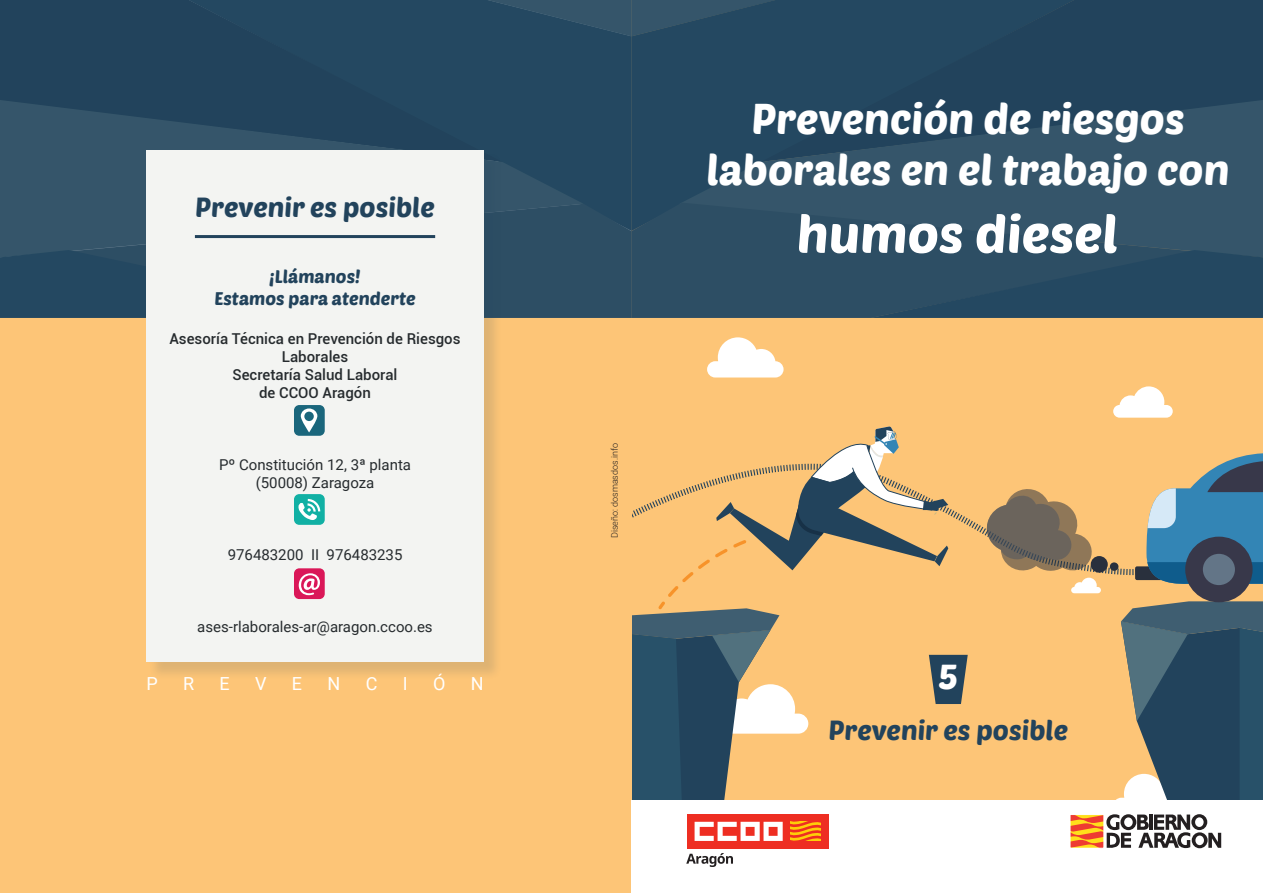
<style>
.page{position:relative;width:1263px;height:893px;background:#fff}
.page>*{position:absolute;margin:0;border:0;box-sizing:border-box;transform-origin:0 0}
.t1{font:52.5px "Poetsen One";color:#fff}
.t2{font:42px "Poetsen One";color:#fff}
.t3{font:34.5px "Poetsen One";color:#fff}
.t4{font:27px "Poetsen One";color:#22435c}
.t5{font:18px "Poetsen One";color:#22435c}
.t6{font:18px "Roboto";color:#fff}
.t7{font:15px "Roboto";color:#262b2e}
.t8{font:500 15px/18px "Roboto";color:#262b2e;text-align:center}
.t9{font:300 9px "Roboto";color:#231f20}
</style>
<div class="page">
<div style="left:631px;top:0;width:632px;height:893px;background:#fdc577"></div>
<svg style="left:1113px;top:386px;width:60px;height:32px"></svg>
<svg style="left:1071px;top:578px;width:30px;height:15px"></svg>
<svg style="left:707px;top:337px;width:76px;height:40px"></svg>
<div style="left:1135px;top:566px;width:38px;height:14px;background:#29303d;border-radius:2px"></div>
<div style="left:1185px;top:537px;width:67px;height:65px;background:#38384a;border-radius:50%"></div>
<svg style="left:985px;top:489px;width:108px;height:83px"></svg>
<div style="left:1091px;top:556px;width:17px;height:17px;background:#29303d;border-radius:50%"></div>
<div style="left:1110px;top:562px;width:8px;height:9px;background:#29303d;border-radius:50%"></div>
<svg style="left:1146px;top:453px;width:117px;height:132px"></svg>
<div style="left:0;top:317px;width:631px;height:576px;background:#fdc577"></div>
<div style="left:0;top:0;width:1263px;height:317px;background:linear-gradient(to bottom,#24475f,#305167)"></div>
<div style="left:149px;top:152px;width:353px;height:528px;background:#22435c;opacity:.14"></div>
<div style="left:146px;top:150px;width:338px;height:511px;background:#f3f4f2"></div>
<hr style="left:195px;top:235px;width:240px;height:3px;background:#22435c">
<div style="left:294px;top:494px;width:31px;height:31px;background:#11b0a4;border-radius:5px"></div>
<svg style="left:298px;top:499px;width:22px;height:21px"></svg>
<div style="left:294px;top:405px;width:31px;height:31px;background:#1a667c;border-radius:5px"></div>
<svg style="left:301px;top:408px;width:16px;height:24px"></svg>
<div style="left:304px;top:412px;width:10px;height:9px;background:#1a667c;border-radius:50%"></div>
<div style="left:294px;top:568px;width:31px;height:31px;background:#da1758;border-radius:5px"></div>
<svg style="left:299px;top:573px;width:21px;height:22px"></svg>
<div style="left:631px;top:801px;width:632px;height:92px;background:#fff"></div>
<svg style="left:1070px;top:601px;width:193px;height:248px"></svg>
<div style="left:1070px;top:814px;width:34px;height:35px;border:1px solid #fff"></div>
<svg style="left:631px;top:426px;width:337px;height:441px"></svg>
<p class="t4" style="left:195px;top:190px;width:241px">Prevenir es posible</p>
<p class="t5" style="left:270px;top:265px;width:92px">¡Llámanos!</p>
<p class="t5" style="left:214px;top:287px;width:203px">Estamos para atenderte</p>
<p class="t8" style="left:169px;top:330px;width:293px">Asesoría Técnica en Prevención de Riesgos<br>Laborales</p>
<p class="t8" style="left:233px;top:366px;width:166px">Secretaría Salud Laboral</p>
<p class="t8" style="left:259px;top:384px;width:113px">de CCOO Aragón</p>
<p class="t7" style="left:219px;top:455px;width:194px">Pº Constitución 12, 3ª planta</p>
<p class="t7" style="left:256px;top:473px;width:120px">(50008) Zaragoza</p>
<p class="t7" style="left:228px;top:545px;width:176px">976483200 II 976483235</p>
<p class="t7" style="left:197px;top:617px;width:237px">ases-rlaborales-ar@aragon.ccoo.es</p>
<p class="t6" style="left:146px;top:671px;width:13px">P</p>
<p class="t6" style="left:183px;top:671px;width:13px">R</p>
<p class="t6" style="left:220px;top:671px;width:12px">E</p>
<p class="t6" style="left:255px;top:671px;width:13px">V</p>
<p class="t6" style="left:292px;top:671px;width:12px">E</p>
<p class="t6" style="left:328px;top:671px;width:14px">N</p>
<p class="t6" style="left:366px;top:671px;width:13px">C</p>
<p class="t6" style="left:403px;top:671px;width:6px">I</p>
<p class="t6" style="left:433px;top:671px;width:14px">Ó</p>
<p class="t6" style="left:471px;top:671px;width:14px">N</p>
<p class="t9" style="left:608px;top:538px;width:96px;rotate:-90deg">Diseño: dosmasdos.info</p>
<p class="t2" style="left:751px;top:92px;width:435px">Prevención de riesgos</p>
<p class="t2" style="left:707px;top:143px;width:524px">laborales en el trabajo con</p>
<p class="t1" style="left:797px;top:200px;width:323px">humos diesel</p>
<p class="t3" style="left:938px;top:655px;width:21px">5</p>
<p class="t4" style="left:828px;top:712px;width:241px">Prevenir es posible</p>
</div>
